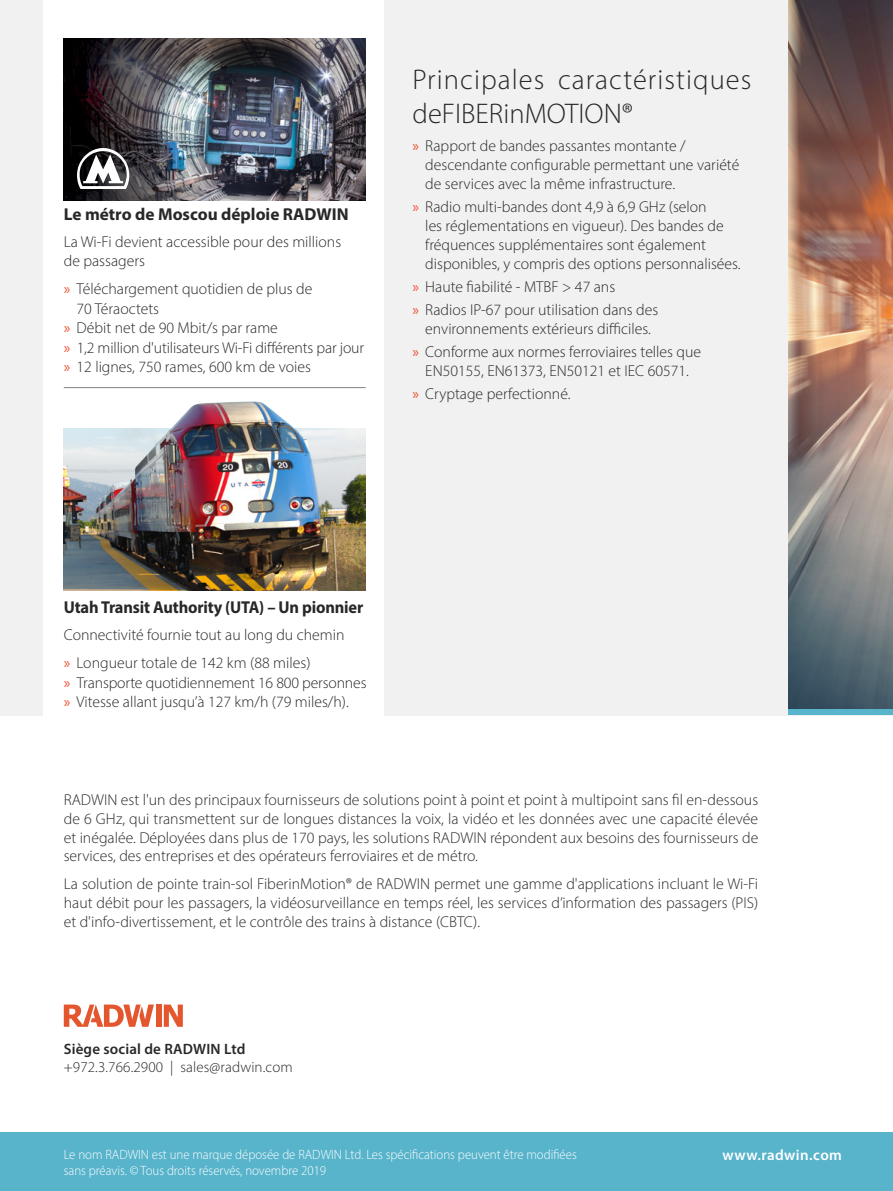
<style>
.page{position:relative;width:893px;height:1191px;background:#fff}
.page>*{position:absolute;margin:0;border:0;box-sizing:border-box;transform-origin:0 0}
.t1{font:300 28.5px/34.2px "Myriad Pro";letter-spacing:.035em;color:#292829}
.t2{font:700 17.25px "Myriad Pro";letter-spacing:-.01em;color:#292829;scale:.95 1}
.t3{font:700 17.25px "Myriad Pro";letter-spacing:-.01em;color:#292829}
.t4{font:300 15.75px/18.9px "Myriad Pro";color:#292829}
.t5{font:300 15px "Myriad Pro";letter-spacing:.01em;color:#292829}
.t6{font:600 15px "Myriad Pro";letter-spacing:.01em;color:#292829}
.t7{font:600 15px "Myriad Pro";letter-spacing:.03em;color:#fff}
.t8{font:300 13.5px "Myriad Pro";color:#fff;scale:.95 1}
.s1{font-weight:400;color:#f05133}
</style>
<div class="page">
<div style="left:385px;top:0;width:508px;height:715px;background:#f1f1f2"></div>
<div style="left:0;top:0;width:42px;height:715px;background:#f1f1f2"></div>
<hr style="left:64px;top:387px;width:302px;height:1px;background:#808285">
<img style="left:788px;top:0;width:105px;height:710px">
<div style="left:788px;top:710px;width:105px;height:5px;background:#58b4cb"></div>
<img style="left:64px;top:39px;width:302px;height:162px">
<svg style="left:77px;top:148px;width:52px;height:41px"></svg>
<img style="left:64px;top:428px;width:302px;height:162px">
<img style="left:135px;top:401px;width:186px;height:125px">
<div style="left:156px;top:1004px;width:5px;height:22px;background:#e4562e"></div>
<svg style="left:164px;top:1004px;width:19px;height:22px"></svg>
<svg style="left:64px;top:1004px;width:90px;height:22px"></svg>
<div style="left:0;top:1132px;width:893px;height:59px;background:#58b4cb"></div>
<p class="t3" style="left:64px;top:203px;width:286px">Le métro de Moscou déploie RADWIN</p>
<p class="t4" style="left:64px;top:232px;width:279px">La Wi-Fi devient accessible pour des millions de passagers</p>
<p class="t4" style="left:64px;top:279px;width:250px"><span class="s1">»</span> Téléchargement quotidien de plus de</p>
<p class="t4" style="left:77px;top:299px;width:84px">70 Téraoctets</p>
<p class="t4" style="left:64px;top:318px;width:216px"><span class="s1">»</span> Débit net de 90 Mbit/s par rame</p>
<p class="t4" style="left:64px;top:338px;width:302px"><span class="s1">»</span> 1,2 million d'utilisateurs Wi-Fi différents par jour</p>
<p class="t4" style="left:64px;top:357px;width:249px"><span class="s1">»</span> 12 lignes, 750 rames, 600 km de voies</p>
<h1 class="t1" style="left:413px;top:62px;width:340px">Principales caractéristiques deFIBERinMOTION®</h1>
<p class="t4" style="left:425px;top:136px;width:316px;text-indent:-13px"><span class="s1">»</span> Rapport de bandes passantes montante / descendante configurable permettant une variété de services avec la même infrastructure.</p>
<p class="t4" style="left:425px;top:197px;width:317px;text-indent:-13px"><span class="s1">»</span> Radio multi-bandes dont 4,9 à 6,9 GHz (selon<br>les réglementations en vigueur). Des bandes de fréquences supplémentaires sont également disponibles, y compris des options personnalisées.</p>
<p class="t4" style="left:413px;top:275px;width:247px;line-height:23.1px"><span class="s1">»</span> Haute fiabilité - MTBF &gt; 47 ans<br><span class="s1">»</span> Radios IP-67 pour utilisation dans des</p>
<p class="t4" style="left:413px;top:317px;width:290px;line-height:23.1px;text-indent:13px">environnements extérieurs difficiles.<br><span class="s1">»</span> Conforme aux normes ferroviaires telles que</p>
<p class="t4" style="left:413px;top:359px;width:278px;line-height:23.1px;text-indent:13px">EN50155, EN61373, EN50121 et IEC 60571. <span class="s1">»</span> Cryptage perfectionné.</p>
<p class="t2" style="left:64px;top:595px;width:317px">Utah Transit Authority (UTA) – Un pionnier</p>
<p class="t4" style="left:64px;top:620px;width:282px;line-height:28px">Connectivité fournie tout au long du chemin <span class="s1">»</span> Longueur totale de 142 km (88 miles)</p>
<p class="t4" style="left:64px;top:672px;width:304px;line-height:19.5px"><span class="s1">»</span> Transporte quotidiennement 16 800 personnes <span class="s1">»</span> Vitesse allant jusqu’à 127 km/h (79 miles/h).</p>
<p class="t4" style="left:64px;top:790px;width:696px;text-align:justify">RADWIN est l'un des principaux fournisseurs de solutions point à point et point à multipoint sans fil en-dessous de 6 GHz, qui transmettent sur de longues distances la voix, la vidéo et les données avec une capacité élevée et inégalée. Déployées dans plus de 170 pays, les solutions RADWIN répondent aux besoins des fournisseurs de services, des entreprises et des opérateurs ferroviaires et de métro.</p>
<p class="t4" style="left:64px;top:874px;width:696px;text-align:justify">La solution de pointe train-sol FiberinMotion® de RADWIN permet une gamme d'applications incluant le Wi-Fi haut débit pour les passagers, la vidéosurveillance en temps réel, les services d’information des passagers (PIS) et d'info-divertissement, et le contrôle des trains à distance (CBTC).</p>
<p class="t6" style="left:64px;top:1039px;width:183px">Siège social de RADWIN Ltd</p>
<p class="t5" style="left:64px;top:1058px;width:231px">+972.3.766.2900 | sales@radwin.com</p>
<p class="t8" style="left:64px;top:1146px;width:542px">Le nom RADWIN est une marque déposée de RADWIN Ltd. Les spécifications peuvent être modifiées</p>
<p class="t7" style="left:722px;top:1145px;width:121px">www.radwin.com</p>
<p class="t8" style="left:64px;top:1162px;width:278px">sans préavis. © Tous droits réservés, novembre 2019</p>
</div>
